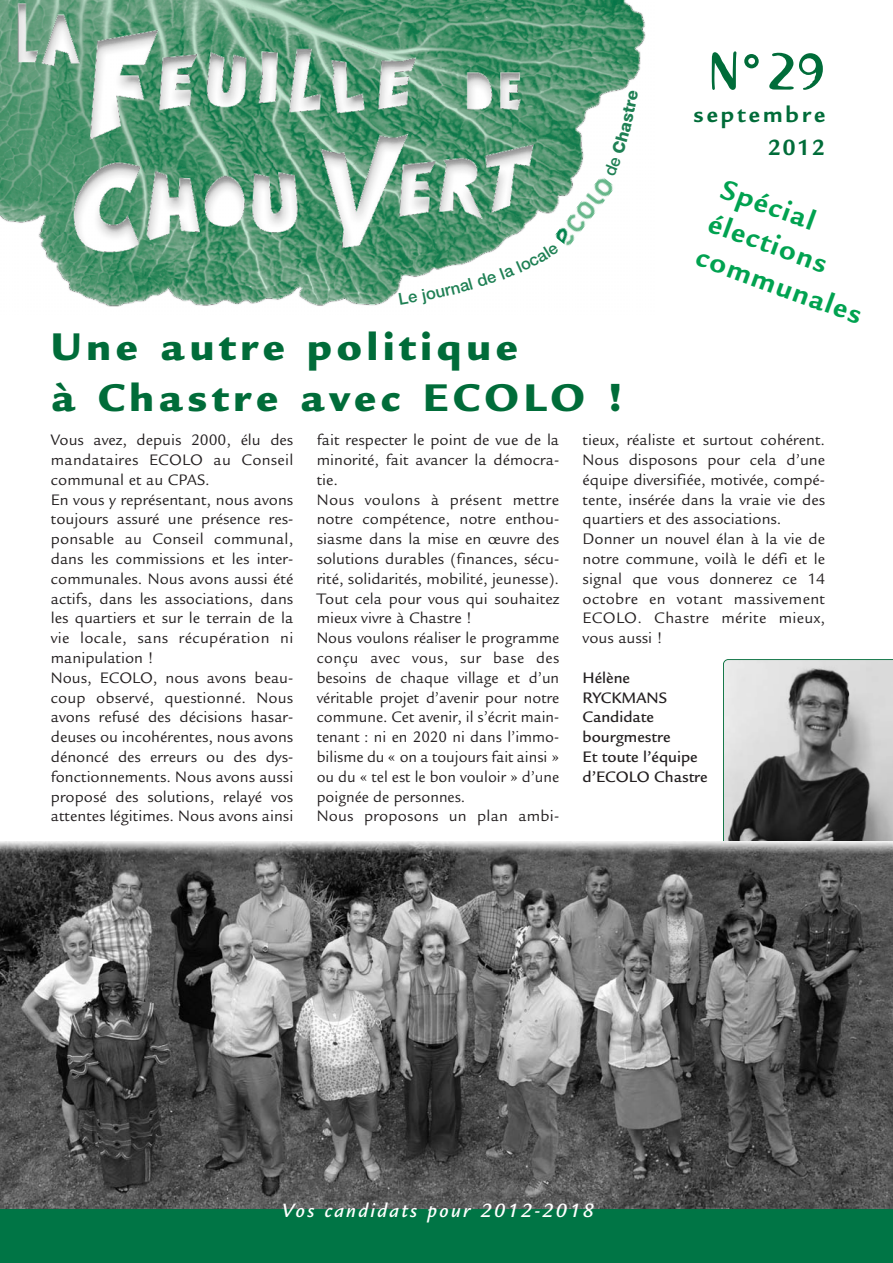
<style>
.page{position:relative;width:893px;height:1263px;background:#fff}
.page>*{position:absolute;margin:0;border:0;box-sizing:border-box;transform-origin:0 0}
.t1{font:54px "Khaki One";color:#006c39}
.t2{font:900 42px/50.4px "Legacy Sans";letter-spacing:.115em;color:#006c39}
.t3{font:700 30px/36px "Legacy Sans";color:#00a250}
.t4{font:700 24px/33px "Legacy Sans";letter-spacing:.13em;color:#006c39;text-align:right}
.t5{font:italic 500 21px "Legacy Sans";letter-spacing:.105em;color:#fff}
.t6{font:16.5px/19.8px "Legacy Sans";color:#231f20}
.t7{font:500 16.5px/19.8px "Legacy Sans";color:#231f20}
</style>
<div class="page">
<div style="left:0;top:1191px;width:892px;height:72px;background:#007545"></div>
<svg style="left:723px;top:659px;width:169px;height:183px;background:#8e8f8f"></svg>
<img style="left:0;top:842px;width:892px;height:366px">
<img style="left:0;top:0;width:646px;height:307px">
<svg style="left:398px;top:90px;width:240px;height:215px"></svg>
<h1 class="t1" style="left:708px;top:51px;width:118px">N°29</h1>
<h3 class="t4" style="left:693px;top:100px;width:133px">septembre<br>2012</h3>
<h2 class="t2" style="left:51px;top:326px;width:574px">Une autre politique<br>à Chastre avec ECOLO !</h2>
<h3 class="t3" style="left:727px;top:174px;width:176px;rotate:20deg">Spécial élections communales</h3>
<p class="t6" style="left:51px;top:432px;width:244px">Vous avez, depuis 2000, élu des mandataires ECOLO au Conseil communal et au CPAS.<br>En vous y représentant, nous avons toujours assuré une présence res&shy;ponsable au Conseil communal, dans les commissions et les inter&shy;communales. Nous avons aussi été actifs, dans les associations, dans les quartiers et sur le terrain de la vie locale, sans récupération ni manipulation !<br>Nous, ECOLO, nous avons beau&shy;coup observé, questionné. Nous avons refusé des décisions hasar&shy;deuses ou incohérentes, nous avons dénoncé des erreurs ou des dys&shy;fonctionnements. Nous avons aussi proposé des solutions, relayé vos attentes légitimes. Nous avons ainsi</p>
<p class="t6" style="left:317px;top:432px;width:244px">fait respecter le point de vue de la minorité, fait avancer la démocra&shy;tie.<br>Nous voulons à présent mettre notre compétence, notre enthou&shy;siasme dans la mise en œuvre des solutions durables (finances, sécu&shy;rité, solidarités, mobilité, jeunesse).<br>Tout cela pour vous qui souhaitez mieux vivre à Chastre !<br>Nous voulons réaliser le programme conçu avec vous, sur base des besoins de chaque village et d’un véritable projet d’avenir pour notre commune. Cet avenir, il s’écrit main&shy;tenant : ni en 2020 ni dans l’immo&shy;bilisme du « on a toujours fait ainsi » ou du « tel est le bon vouloir » d’une poignée de personnes.<br>Nous proposons un plan ambi-</p>
<p class="t6" style="left:582px;top:432px;width:244px">tieux, réaliste et surtout cohérent.<br>Nous disposons pour cela d’une équipe diversifiée, motivée, compé&shy;tente, insérée dans la vraie vie des quartiers et des associations.<br>Donner un nouvel élan à la vie de notre commune, voilà le défi et le signal que vous donnerez ce 14 octobre en votant massivement<br>ECOLO. Chastre mérite mieux, vous aussi !</p>
<p class="t7" style="left:582px;top:669px;width:126px">Hélène<br>RYCKMANS<br>Candidate bourgmestre<br>Et toute l’équipe d’ECOLO Chastre</p>
<p class="t5" style="left:282px;top:1203px;width:313px">Vos candidats pour 2012-2018</p>
</div>
